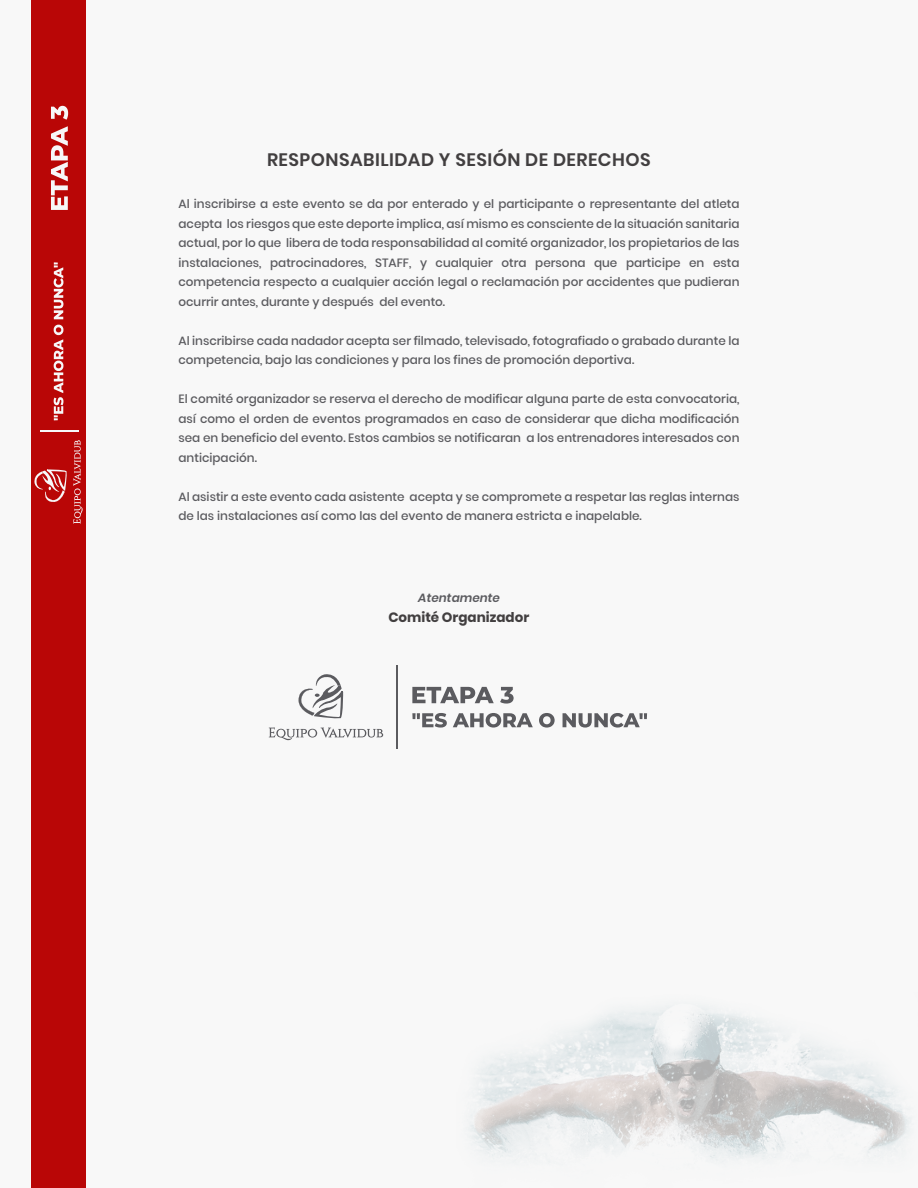
<style>
.page{position:relative;width:918px;height:1188px;background:#f8f8f8}
.page>*{position:absolute;margin:0;border:0;box-sizing:border-box;transform-origin:0 0}
.t1{font:600 18px "Poppins";letter-spacing:.025em;color:#423f40}
.t2{font:700 13.5px "Poppins";color:#423f40}
.t3{font:500 12px/19.5px "Poppins";color:#5b5b5f;text-align:justify}
.t4{font:italic 600 12px "Poppins";color:#5b5b5f}
</style>
<div class="page">
<svg style="left:298px;top:674px;width:45px;height:45px"></svg>
<svg style="left:269px;top:727px;width:114px;height:13px"></svg>
<hr style="left:396px;top:665px;width:2px;height:84px;background:#5b5b5f">
<svg style="left:412px;top:687px;width:82px;height:16px"></svg>
<svg style="left:500px;top:687px;width:14px;height:17px"></svg>
<svg style="left:412px;top:713px;width:35px;height:15px"></svg>
<svg style="left:453px;top:713px;width:80px;height:15px"></svg>
<svg style="left:539px;top:713px;width:16px;height:15px"></svg>
<svg style="left:563px;top:713px;width:84px;height:15px"></svg>
<img style="left:470px;top:1007px;width:440px;height:155px">
<div style="left:31px;top:0;width:55px;height:1188px;background:#b90606"></div>
<svg style="left:34px;top:440px;width:49px;height:84px"></svg>
<hr style="left:40px;top:431px;width:39px;height:1px;background:#f7f7f8">
<svg style="left:51px;top:126px;width:17px;height:84px"></svg>
<svg style="left:51px;top:106px;width:17px;height:14px"></svg>
<svg style="left:54px;top:325px;width:9px;height:95px"></svg>
<svg style="left:54px;top:262px;width:9px;height:57px"></svg>
<h1 class="t1" style="left:267px;top:150px;width:385px">RESPONSABILIDAD Y SESIÓN DE DERECHOS</h1>
<p class="t3" style="left:178px;top:195px;width:563px">Al inscribirse a este evento se da por enterado y el participante o representante del atleta acepta los riesgos que este deporte implica, así mismo es consciente de la situación sanitaria actual, por lo que libera de toda responsabilidad al comité organizador, los propietarios de las instalaciones, patrocinadores, STAFF, y cualquier otra persona que participe en esta competencia respecto a cualquier acción legal o reclamación por accidentes que pudieran ocurrir antes, durante y después del evento.</p>
<p class="t3" style="left:178px;top:331px;width:563px">Al inscribirse cada nadador acepta ser filmado, televisado, fotografiado o grabado durante la competencia, bajo las condiciones y para los fines de promoción deportiva.</p>
<p class="t3" style="left:178px;top:390px;width:563px">El comité organizador se reserva el derecho de modificar alguna parte de esta convocatoria, así como el orden de eventos programados en caso de considerar que dicha modificación sea en beneficio del evento. Estos cambios se notificaran a los entrenadores interesados con anticipación.</p>
<p class="t3" style="left:178px;top:487px;width:562px">Al asistir a este evento cada asistente acepta y se compromete a respetar las reglas internas de las instalaciones así como las del evento de manera estricta e inapelable.</p>
<p class="t4" style="left:418px;top:591px;width:83px">Atentamente</p>
<p class="t2" style="left:388px;top:609px;width:142px">Comité Organizador</p>
</div>
